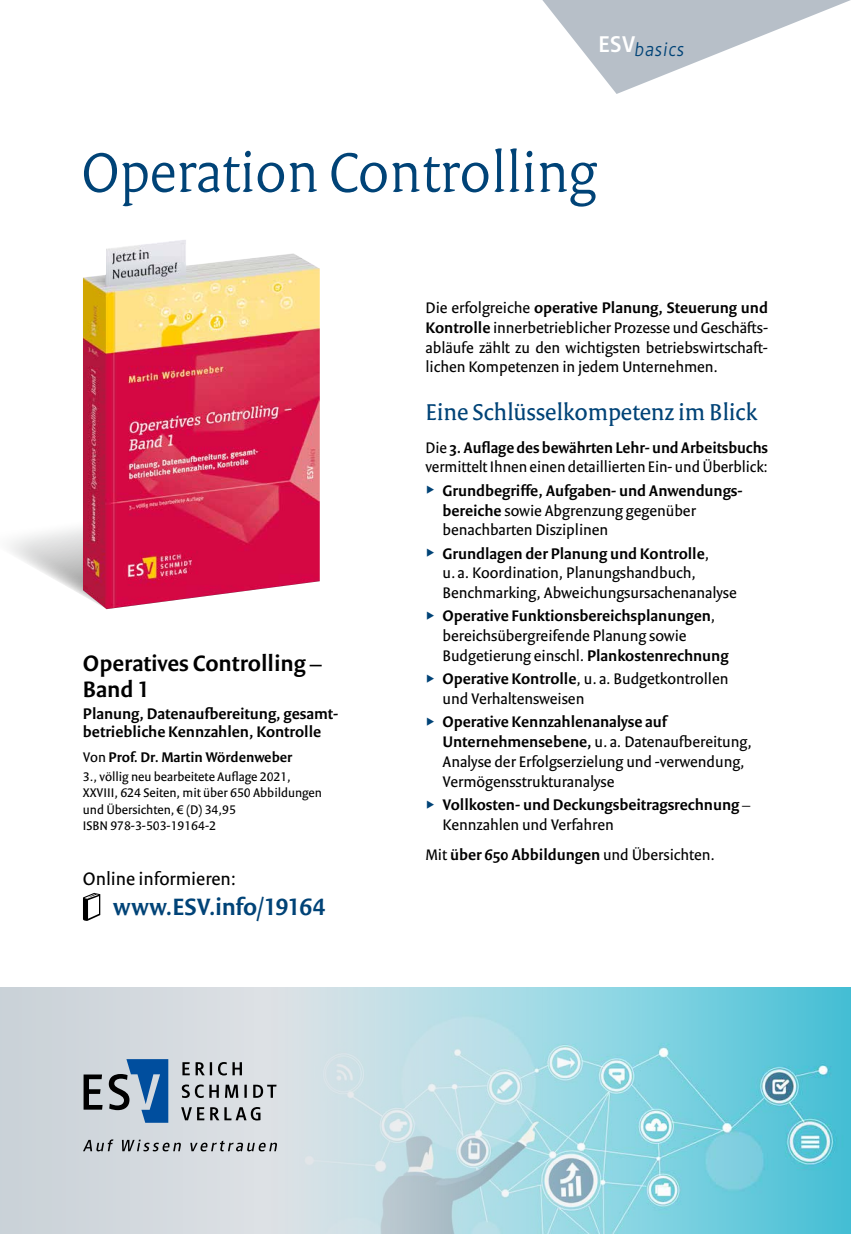
<style>
.page{position:relative;width:851px;height:1234px;background:#fff}
.page>*{position:absolute;margin:0;border:0;box-sizing:border-box;transform-origin:0 0}
.t1{font:300 60px "Versa Pro";letter-spacing:-.005em;color:#004377}
.t2{font:600 25.5px "Versa Sans Pro";letter-spacing:-.005em;color:#004377}
.t3{font:24.75px "Versa Pro";letter-spacing:-.005em;color:#004377}
.t4{font:600 24px/26.4px "Versa Sans Pro";color:#000}
.t5{font:19.5px "Versa Sans Pro";color:#000}
.t6{font:300 19.5px "Cast";color:#004377}
.t7{font:16.5px/19.8px "Versa Sans Pro";color:#000}
.t8{font:600 16.5px/18.1px "Versa Sans Pro";color:#000}
.t9{font:600 15px "Versa Sans Pro";color:#000}
.t10{font:13.5px/16.2px "Versa Sans Pro";color:#000}
.s1{font-weight:400}
.s2{font-weight:600}
</style>
<div class="page">
<div style="left:0;top:986px;width:850px;height:247px;background:#d2d8dd"></div>
<svg style="left:10px;top:524px;width:73px;height:71px"></svg>
<img style="left:83px;top:240px;width:237px;height:369px">
<img style="left:268px;top:986px;width:582px;height:247px">
<svg style="left:83px;top:892px;width:17px;height:28px"></svg>
<svg style="left:181px;top:1106px;width:79px;height:14px"></svg>
<svg style="left:182px;top:1084px;width:94px;height:13px"></svg>
<svg style="left:182px;top:1062px;width:60px;height:13px"></svg>
<svg style="left:109px;top:1059px;width:59px;height:63px"></svg>
<svg style="left:84px;top:1074px;width:19px;height:35px"></svg>
<svg style="left:83px;top:1139px;width:194px;height:12px"></svg>
<svg style="left:542px;top:0;width:308px;height:94px"></svg>
<p class="t6" style="left:598px;top:39px;width:90px"><sup>ESV</sup>basics</p>
<h1 class="t1" style="left:81px;top:136px;width:516px">Operation Controlling</h1>
<h3 class="t4" style="left:83px;top:649px;width:240px">Operatives Controlling –<br>Band 1</h3>
<p class="t8" style="left:83px;top:703px;width:257px">Planung, Datenaufbereitung, gesamt&shy;betriebliche Kennzahlen, Kontrolle</p>
<p class="t9" style="left:83px;top:747px;width:211px"><span class="s1">Von</span> Prof. Dr. Martin Wördenweber</p>
<p class="t10" style="left:83px;top:768px;width:240px">3., völlig neu bearbeitete Auflage 2021, XXVIII, 624 Seiten, mit über 650 Abbildungen und Übersichten, € (D) 34,95<br>ISBN 978-3-503-19164-2</p>
<p class="t5" style="left:83px;top:866px;width:155px">Online informieren:</p>
<h2 class="t2" style="left:113px;top:891px;width:214px">www.ESV.info/19164</h2>
<p class="t7" style="left:425px;top:297px;width:344px;text-align:justify">Die erfolgreiche <span class="s2">operative Planung, Steuerung und Kontrolle</span> innerbetrieblicher Prozesse und Geschäfts&shy;abläufe zählt zu den wichtigsten betriebswirtschaft&shy;lichen Kompetenzen in jedem Unternehmen.</p>
<h3 class="t3" style="left:425px;top:397px;width:333px">Eine Schlüsselkompetenz im Blick</h3>
<p class="t7" style="left:425px;top:437px;width:344px">Die <span class="s2">3. Auflage des bewährten Lehr- und Arbeitsbuchs </span>vermittelt Ihnen einen detaillierten Ein- und Überblick:</p>
<p class="t7" style="left:442px;top:480px;width:302px"><span class="s2">Grundbegriffe, Aufgaben- und Anwendungs&shy;bereiche</span> sowie Abgrenzung gegenüber benachbarten Disziplinen</p>
<p class="t7" style="left:442px;top:543px;width:296px"><span class="s2">Grundlagen der Planung und Kontrolle</span>,<br>u. a. Koordination, Planungshandbuch,<br>Benchmarking, Abweichungsursachenanalyse</p>
<p class="t7" style="left:442px;top:606px;width:287px"><span class="s2">Operative Funktionsbereichsplanungen</span>, bereichsübergreifende Planung sowie<br>Budgetierung einschl. <span class="s2">Plankostenrechnung</span></p>
<p class="t7" style="left:442px;top:668px;width:287px"><span class="s2">Operative Kontrolle</span>, u. a. Budgetkontrollen und Verhaltensweisen</p>
<p class="t7" style="left:442px;top:711px;width:311px"><span class="s2">Operative Kennzahlenanalyse auf Unternehmensebene,</span> u. a. Datenaufbereitung, Analyse der Erfolgserzielung und -verwendung, Vermögensstrukturanalyse</p>
<p class="t8" style="left:442px;top:794px;width:309px;line-height:19.8px">Vollkosten- und Deckungsbeitragsrechnung <span class="s1">–<br>Kennzahlen und Verfahren</span></p>
<p class="t7" style="left:425px;top:844px;width:291px">Mit <span class="s2">über 650 Abbildungen</span> und Übersichten.</p>
</div>
